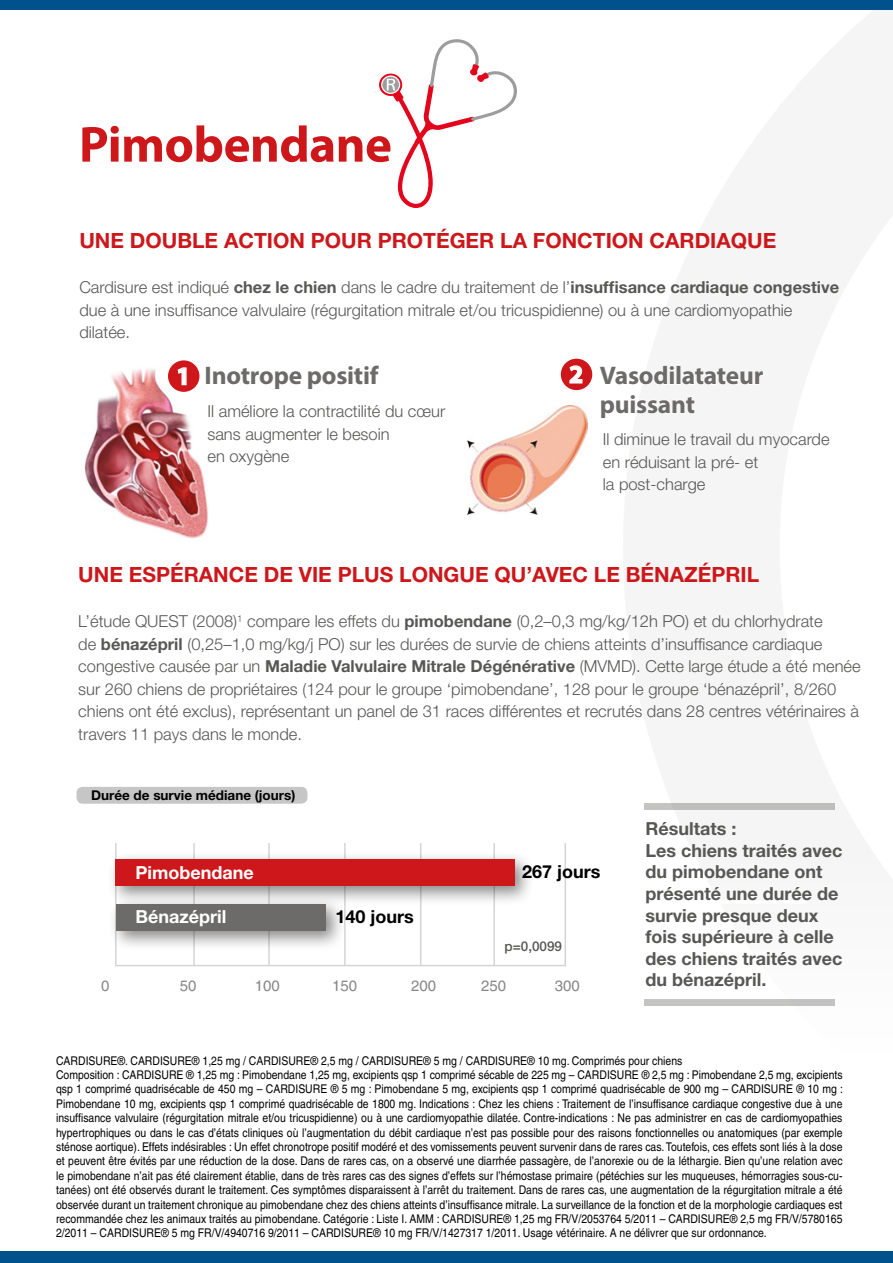
<style>
.page{position:relative;width:893px;height:1263px;background:#fff}
.page>*{position:absolute;margin:0;border:0;box-sizing:border-box;transform-origin:0 0}
.t1{font:700 51px "Myriad Pro";letter-spacing:-.01em;color:#cd171a}
.t2{font:700 25.5px/28.5px "Myriad Pro";letter-spacing:-.01em;color:#6c6b6a}
.t3{font:700 25.5px "Myriad Pro";color:#fff}
.t4{font:700 21px "Helvetica Neue";color:#cd171a}
.t5{font:700 18px/21.6px "Helvetica Neue";color:#575756}
.t6{font:700 18px "Helvetica Neue";color:#fff}
.t7{font:700 18px "Helvetica Neue";color:#000}
.t8{font:300 16.5px/22.5px "Helvetica Neue";color:#575756}
.t9{font:15px "Helvetica";color:#878787}
.t10{font:700 13.5px "Helvetica Neue";color:#000}
.t11{font:500 13.5px "Helvetica Neue";color:#575756}
.t12{font:12px/14.4px "Helvetica";color:#000;scale:.87 1}
.s1{font-weight:700}
</style>
<div class="page">
<div style="left:0;top:1252px;width:893px;height:11px;background:#00518c"></div>
<div style="left:0;top:0;width:893px;height:10px;background:#00518c"></div>
<svg style="left:379px;top:39px;width:138px;height:169px"></svg>
<div style="left:77px;top:787px;width:230px;height:17px;background:#c6c6c6;border-radius:6px"></div>
<hr style="left:115px;top:965px;width:451px;height:1px;background:#949494">
<hr style="left:115px;top:843px;width:2px;height:122px;background:#949494">
<hr style="left:193px;top:843px;width:2px;height:122px;background:#949494">
<hr style="left:268px;top:843px;width:2px;height:122px;background:#949494">
<hr style="left:344px;top:843px;width:2px;height:122px;background:#949494">
<hr style="left:420px;top:843px;width:1px;height:122px;background:#949494">
<hr style="left:493px;top:843px;width:2px;height:122px;background:#949494">
<hr style="left:564px;top:843px;width:2px;height:122px;background:#949494">
<div style="left:107px;top:851px;width:428px;height:55px;background:#000;opacity:.47"></div>
<div style="left:115px;top:859px;width:399px;height:27px;background:#cd171a"></div>
<div style="left:109px;top:896px;width:237px;height:55px;background:#000;opacity:.47"></div>
<div style="left:117px;top:904px;width:209px;height:27px;background:#6c6b6a"></div>
<div style="left:645px;top:802px;width:190px;height:7px;background:#bebebd"></div>
<div style="left:645px;top:999px;width:190px;height:7px;background:#c4c4c3"></div>
<img style="left:84px;top:364px;width:125px;height:175px">
<div style="left:168px;top:360px;width:31px;height:32px;background:#cd171a;border-radius:50%"></div>
<svg style="left:177px;top:367px;width:10px;height:19px"></svg>
<img style="left:468px;top:405px;width:120px;height:110px">
<div style="left:561px;top:359px;width:31px;height:31px;background:#cd171a;border-radius:50%"></div>
<svg style="left:569px;top:365px;width:14px;height:19px"></svg>
<div style="left:208px;top:463px;width:24px;height:15px;background:#fff"></div>
<h1 class="t1" style="left:79px;top:111px;width:314px">Pimobendane</h1>
<h3 class="t4" style="left:79px;top:228px;width:698px">UNE DOUBLE ACTION POUR PROTÉGER LA FONCTION CARDIAQUE</h3>
<h3 class="t8" style="left:79px;top:276px;width:761px">Cardisure est indiqué <span class="s1">chez le chien</span> dans le cadre du traitement de l’<span class="s1">insuffisance cardiaque congestive </span>due à une insuffisance valvulaire (régurgitation mitrale et/ou tricuspidienne) ou à une cardiomyopathie dilatée.</h3>
<h2 class="t2" style="left:205px;top:361px;width:175px">Inotrope positif</h2>
<h3 class="t8" style="left:207px;top:400px;width:239px">Il améliore la contractilité du cœur sans augmenter le besoin<br>en oxygène</h3>
<h2 class="t3" style="left:569px;top:358px;width:16px">2</h2>
<h2 class="t3" style="left:176px;top:359px;width:16px">1</h2>
<h2 class="t2" style="left:600px;top:361px;width:165px">Vasodilatateur puissant</h2>
<h3 class="t8" style="left:603px;top:428px;width:228px">Il diminue le travail du myocarde en réduisant la pré- et<br>la post-charge</h3>
<h3 class="t4" style="left:78px;top:562px;width:682px">UNE ESPÉRANCE DE VIE PLUS LONGUE QU’AVEC LE BÉNAZÉPRIL</h3>
<p class="t8" style="left:78px;top:610px;width:784px">L’étude QUEST (2008)<sup>1</sup> compare les effets du <span class="s1">pimobendane</span> (0,2–0,3 mg/kg/12h PO) et du chlorhydrate<br>de <span class="s1">bénazépril</span> (0,25–1,0 mg/kg/j PO) sur les durées de survie de chiens atteints d’insuffisance cardiaque congestive causée par un <span class="s1">Maladie Valvulaire Mitrale Dégénérative</span> (MVMD). Cette large étude a été menée sur 260 chiens de propriétaires (124 pour le groupe ‘pimobendane’, 128 pour le groupe ‘bénazépril’, 8/260 chiens ont été exclus), représentant un panel de 31 races différentes et recrutés dans 28 centres vétérinaires à travers 11 pays dans le monde.</p>
<p class="t10" style="left:91px;top:787px;width:206px">Durée de survie médiane (jours)</p>
<h3 class="t6" style="left:135px;top:861px;width:120px">Pimobendane</h3>
<h3 class="t6" style="left:136px;top:906px;width:92px">Bénazépril</h3>
<h3 class="t7" style="left:335px;top:906px;width:80px">140 jours</h3>
<h3 class="t7" style="left:522px;top:861px;width:80px">267 jours</h3>
<p class="t11" style="left:504px;top:938px;width:59px">p=0,0099</p>
<p class="t9" style="left:101px;top:977px;width:10px">0</p>
<p class="t9" style="left:180px;top:977px;width:18px">50</p>
<p class="t9" style="left:255px;top:977px;width:27px">100</p>
<p class="t9" style="left:332px;top:977px;width:27px">150</p>
<p class="t9" style="left:411px;top:977px;width:27px">200</p>
<p class="t9" style="left:481px;top:977px;width:27px">250</p>
<p class="t9" style="left:555px;top:977px;width:27px">300</p>
<h3 class="t5" style="left:645px;top:817px;width:199px">Résultats :<br>Les chiens traités avec du pimobendane ont présenté une durée de survie presque deux fois supérieure à celle des chiens traités avec du bénazépril.</h3>
<p class="t12" style="left:56px;top:1053px;width:906px">CARDISURE®. CARDISURE® 1,25 mg / CARDISURE® 2,5 mg / CARDISURE® 5 mg / CARDISURE® 10 mg. Comprimés pour chiens<br>Composition : CARDISURE ® 1,25 mg : Pimobendane 1,25 mg, excipients qsp 1 comprimé sécable de 225 mg – CARDISURE ® 2,5 mg : Pimobendane 2,5 mg, excipients qsp 1 comprimé quadrisécable de 450 mg – CARDISURE ® 5 mg : Pimobendane 5 mg, excipients qsp 1 comprimé quadrisécable de 900 mg – CARDISURE ® 10 mg :<br>Pimobendane 10 mg, excipients qsp 1 comprimé quadrisécable de 1800 mg. Indications : Chez les chiens : Traitement de l’insuffisance cardiaque congestive due à une insuffisance valvulaire (régurgitation mitrale et/ou tricuspidienne) ou à une cardiomyopathie dilatée. Contre-indications : Ne pas administrer en cas de cardiomyopathies hypertrophiques ou dans le cas d’états cliniques où l’augmentation du débit cardiaque n’est pas possible pour des raisons fonctionnelles ou anatomiques (par exemple sténose aortique). Effets indésirables : Un effet chronotrope positif modéré et des vomissements peuvent survenir dans de rares cas. Toutefois, ces effets sont liés à la dose et peuvent être évités par une réduction de la dose. Dans de rares cas, on a observé une diarrhée passagère, de l’anorexie ou de la léthargie. Bien qu’une relation avec le pimobendane n’ait pas été clairement établie, dans de très rares cas des signes d’effets sur l’hémostase primaire (pétéchies sur les muqueuses, hémorragies sous-cu&shy;tanées) ont été observés durant le traitement. Ces symptômes disparaissent à l’arrêt du traitement. Dans de rares cas, une augmentation de la régurgitation mitrale a été observée durant un traitement chronique au pimobendane chez des chiens atteints d’insuffisance mitrale. La surveillance de la fonction et de la morphologie cardiaques est recommandée chez les animaux traités au pimobendane. Catégorie : Liste I. AMM : CARDISURE® 1,25 mg FR/V/2053764 5/2011 – CARDISURE® 2,5 mg FR/V/5780165<br>2/2011 – CARDISURE® 5 mg FR/V/4940716 9/2011 – CARDISURE® 10 mg FR/V/1427317 1/2011. Usage vétérinaire. A ne délivrer que sur ordonnance.</p>
</div>
